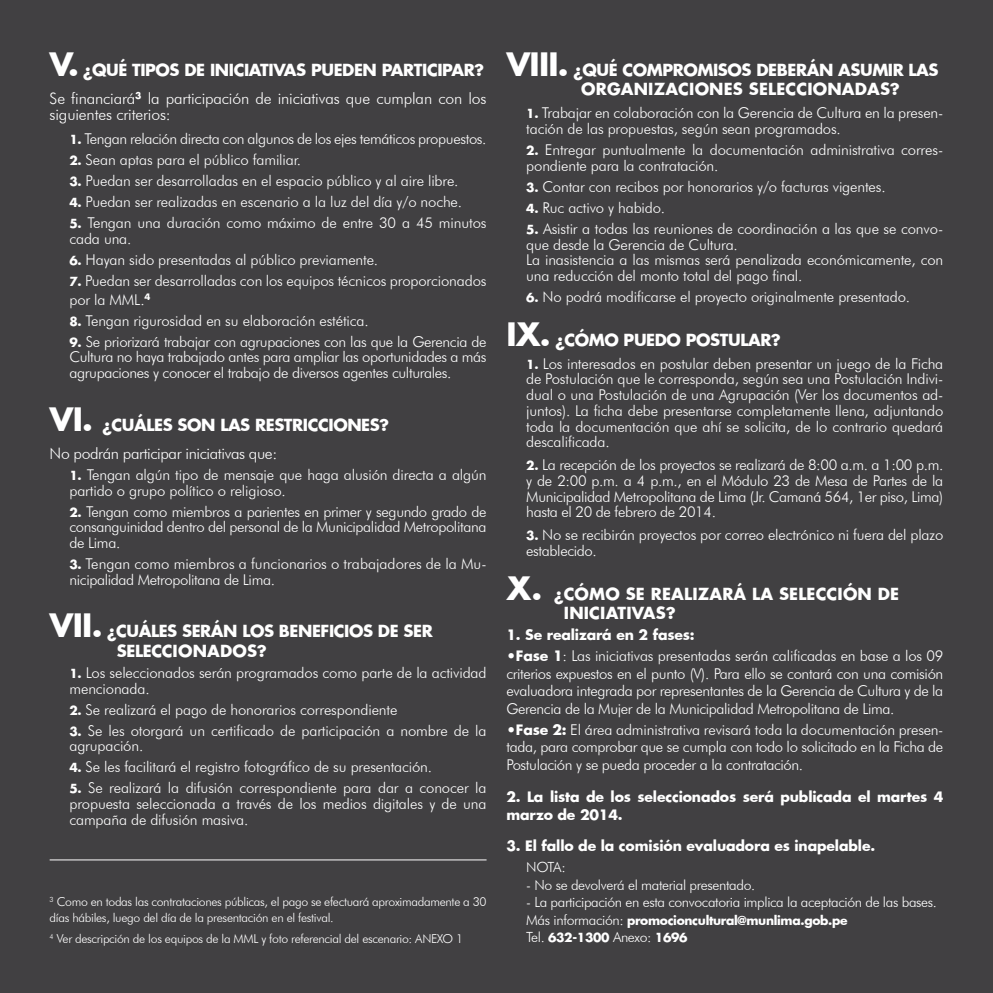
<style>
.page{position:relative;width:993px;height:993px;background:#fff}
.page>*{position:absolute;margin:0;border:0;box-sizing:border-box;transform-origin:0 0}
.t1{font:700 16.28px/19.2px "Futura";letter-spacing:-.025em;color:#fff}
.t2{font:700 16.28px/19.2px "Futura";letter-spacing:.01em;color:#fff}
.t3{font:300 15.75px/15.8px "Futura BT";letter-spacing:-.01em;color:#fff}
.t4{font:300 14.88px/15.8px "Futura BT";letter-spacing:-.01em;color:#fff}
.t5{font:700 14px/17.5px "Futura";letter-spacing:-.01em;color:#fff}
.t6{font:300 14px "Futura BT";letter-spacing:-.025em;color:#fff}
.t7{font:300 12.25px/15.8px "Futura BT";letter-spacing:-.025em;color:#fff}
.t8{font:700 12.25px/17.5px "Futura";letter-spacing:-.025em;color:#fff}
.s1{font-size:31.5px}
.s2{font-family:"Futura";font-weight:700;font-size:12.25px}
.s3{font-family:"Futura";font-weight:700;font-size:14px}
.s4{font-family:"Futura BT";font-weight:300;font-size:14px}
</style>
<div class="page">
<div style="left:0;top:0;width:992px;height:992px;background:#414042"></div>
<hr style="left:50px;top:859px;width:436px;height:1px;background:#fff">
<p class="t1" style="left:50px;top:60px;width:436px"><span class="s1">V.</span> ¿QUÉ TIPOS DE INICIATIVAS PUEDEN PARTICIPAR?</p>
<p class="t3" style="left:50px;top:90px;width:438px">Se financiará<sup>3</sup> la participación de iniciativas que cumplan con los siguientes criterios:</p>
<p class="t4" style="left:69px;top:131px;width:418px"><span class="s2">1.</span> Tengan relación directa con algunos de los ejes temáticos propuestos.</p>
<p class="t4" style="left:69px;top:152px;width:233px"><span class="s2">2.</span> Sean aptas para el público familiar.</p>
<p class="t4" style="left:69px;top:173px;width:390px"><span class="s2">3.</span> Puedan ser desarrolladas en el espacio público y al aire libre.</p>
<p class="t4" style="left:69px;top:194px;width:394px"><span class="s2">4.</span> Puedan ser realizadas en escenario a la luz del día y/o noche.</p>
<p class="t4" style="left:69px;top:215px;width:418px"><span class="s2">5.</span> Tengan una duración como máximo de entre 30 a 45 minutos cada una.</p>
<p class="t4" style="left:69px;top:252px;width:310px"><span class="s2">6.</span> Hayan sido presentadas al público previamente.</p>
<p class="t4" style="left:69px;top:271px;width:418px;line-height:18.4px"><span class="s2">7.</span> Puedan ser desarrolladas con los equipos técnicos proporcionados por la MML.<sup>4</sup></p>
<p class="t4" style="left:69px;top:312px;width:300px"><span class="s2">8.</span> Tengan rigurosidad en su elaboración estética.</p>
<p class="t4" style="left:69px;top:333px;width:418px;text-align:justify"><span class="s2">9.</span> Se priorizará trabajar con agrupaciones con las que la Gerencia de Cultura no haya trabajado antes para ampliar las oportunidades a más agrupaciones y conocer el trabajo de diversos agentes culturales.</p>
<p class="t1" style="left:50px;top:414px;width:341px"><span class="s1">VI.</span> ¿CUÁLES SON LAS RESTRICCIONES?</p>
<p class="t3" style="left:50px;top:445px;width:229px">No podrán participar iniciativas que:</p>
<p class="t4" style="left:69px;top:466px;width:418px"><span class="s2">1.</span> Tengan algún tipo de mensaje que haga alusión directa a algún partido o grupo político o religioso.</p>
<p class="t4" style="left:69px;top:503px;width:418px;text-align:justify"><span class="s2">2.</span> Tengan como miembros a parientes en primer y segundo grado de consanguinidad dentro del personal de la Municipalidad Metropolitana de Lima.</p>
<p class="t4" style="left:69px;top:555px;width:418px"><span class="s2">3.</span> Tengan como miembros a funcionarios o trabajadores de la Mu&shy;nicipalidad Metropolitana de Lima.</p>
<p class="t1" style="left:117px;top:621px;width:317px;text-indent:-67px"><span class="s1">VII.</span> ¿CUÁLES SERÁN LOS BENEFICIOS DE SER<br>SELECCIONADOS?</p>
<p class="t4" style="left:69px;top:664px;width:418px"><span class="s2">1.</span> Los seleccionados serán programados como parte de la actividad mencionada.</p>
<p class="t4" style="left:69px;top:701px;width:329px"><span class="s2">2.</span> Se realizará el pago de honorarios correspondiente</p>
<p class="t4" style="left:69px;top:722px;width:418px"><span class="s2">3.</span> Se les otorgará un certificado de participación a nombre de la agrupación.</p>
<p class="t4" style="left:69px;top:758px;width:364px"><span class="s2">4.</span> Se les facilitará el registro fotográfico de su presentación.</p>
<p class="t4" style="left:69px;top:779px;width:418px;text-align:justify"><span class="s2">5.</span> Se realizará la difusión correspondiente para dar a conocer la propuesta seleccionada a través de los medios digitales y de una campaña de difusión masiva.</p>
<p class="t7" style="left:50px;top:893px;width:438px"><sup>3</sup> Como en todas las contrataciones públicas, el pago se efectuará aproximadamente a 30 días hábiles, luego del día de la presentación en el festival.</p>
<p class="t7" style="left:50px;top:930px;width:415px"><sup>4</sup> Ver descripción de los equipos de la MML y foto referencial del escenario: ANEXO 1</p>
<p class="t1" style="left:581px;top:60px;width:359px;text-indent:-75px"><span class="s1">VIII.</span> ¿QUÉ COMPROMISOS DEBERÁN ASUMIR LAS<br>ORGANIZACIONES SELECCIONADAS?</p>
<p class="t4" style="left:526px;top:105px;width:418px"><span class="s2">1.</span> Trabajar en colaboración con la Gerencia de Cultura en la presen&shy;tación de las propuestas, según sean programados.</p>
<p class="t4" style="left:526px;top:142px;width:418px"><span class="s2">2.</span> Entregar puntualmente la documentación administrativa corres&shy;pondiente para la contratación.</p>
<p class="t4" style="left:526px;top:178px;width:361px"><span class="s2">3.</span> Contar con recibos por honorarios y/o facturas vigentes.</p>
<p class="t4" style="left:526px;top:199px;width:140px"><span class="s2">4.</span> Ruc activo y habido.</p>
<p class="t4" style="left:526px;top:220px;width:418px"><span class="s2">5.</span> Asistir a todas las reuniones de coordinación a las que se convo&shy;que desde la Gerencia de Cultura.<br>La inasistencia a las mismas será penalizada económicamente, con una reducción del monto total del pago final.</p>
<p class="t4" style="left:526px;top:289px;width:385px"><span class="s2">6.</span> No podrá modificarse el proyecto originalmente presentado.</p>
<p class="t1" style="left:506px;top:329px;width:276px"><span class="s1">IX.</span> ¿CÓMO PUEDO POSTULAR?</p>
<p class="t4" style="left:526px;top:355px;width:418px;text-align:justify"><span class="s2">1.</span> Los interesados en postular deben presentar un juego de la Ficha de Postulación que le corresponda, según sea una Postulación Indivi&shy;dual o una Postulación de una Agrupación (Ver los documentos ad&shy;juntos). La ficha debe presentarse completamente llena, adjuntando toda la documentación que ahí se solicita, de lo contrario quedará descalificada.</p>
<p class="t4" style="left:526px;top:457px;width:418px;text-align:justify"><span class="s2">2.</span> La recepción de los proyectos se realizará de 8:00 a.m. a 1:00 p.m. y de 2:00 p.m. a 4 p.m., en el Módulo 23 de Mesa de Partes de la Municipalidad Metropolitana de Lima (Jr. Camaná 564, 1er piso, Lima) hasta el 20 de febrero de 2014.</p>
<p class="t4" style="left:526px;top:527px;width:418px"><span class="s2">3.</span> No se recibirán proyectos por correo electrónico ni fuera del plazo establecido.</p>
<p class="t2" style="left:563px;top:583px;width:337px;text-indent:-57px"><span class="s1">X.</span> ¿CÓMO SE REALIZARÁ LA SELECCIÓN DE<br>INICIATIVAS?</p>
<p class="t5" style="left:506px;top:625px;width:190px">1. Se realizará en 2 fases:</p>
<p class="t4" style="left:506px;top:646px;width:438px;line-height:17.5px;text-align:justify"><span class="s3">•Fase 1</span>: Las iniciativas presentadas serán calificadas en base a los 09 criterios expuestos en el punto (V). Para ello se contará con una comisión evaluadora integrada por representantes de la Gerencia de Cultura y de la Gerencia de la Mujer de la Municipalidad Metropolitana de Lima.</p>
<p class="t4" style="left:506px;top:720px;width:438px;line-height:17.5px;text-align:justify"><span class="s3">•Fase 2:</span> El área administrativa revisará toda la documentación presen&shy;tada, para comprobar que se cumpla con todo lo solicitado en la Ficha de Postulación y se pueda proceder a la contratación.</p>
<p class="t5" style="left:506px;top:787px;width:438px">2. La lista de los seleccionados será publicada el martes 4 marzo de 2014.</p>
<p class="t5" style="left:506px;top:836px;width:370px">3. El fallo de la comisión evaluadora es inapelable.</p>
<p class="t6" style="left:526px;top:858px;width:41px">NOTA:</p>
<p class="t6" style="left:526px;top:875px;width:230px">- No se devolverá el material presentado.</p>
<p class="t6" style="left:526px;top:893px;width:412px">- La participación en esta convocatoria implica la aceptación de las bases.</p>
<p class="t8" style="left:526px;top:910px;width:323px"><span class="s4">Más información:</span> promocioncultural@munlima.gob.pe<br><span class="s4">Tel.</span> 632-1300 <span class="s4">Anexo:</span> 1696</p>
</div>
